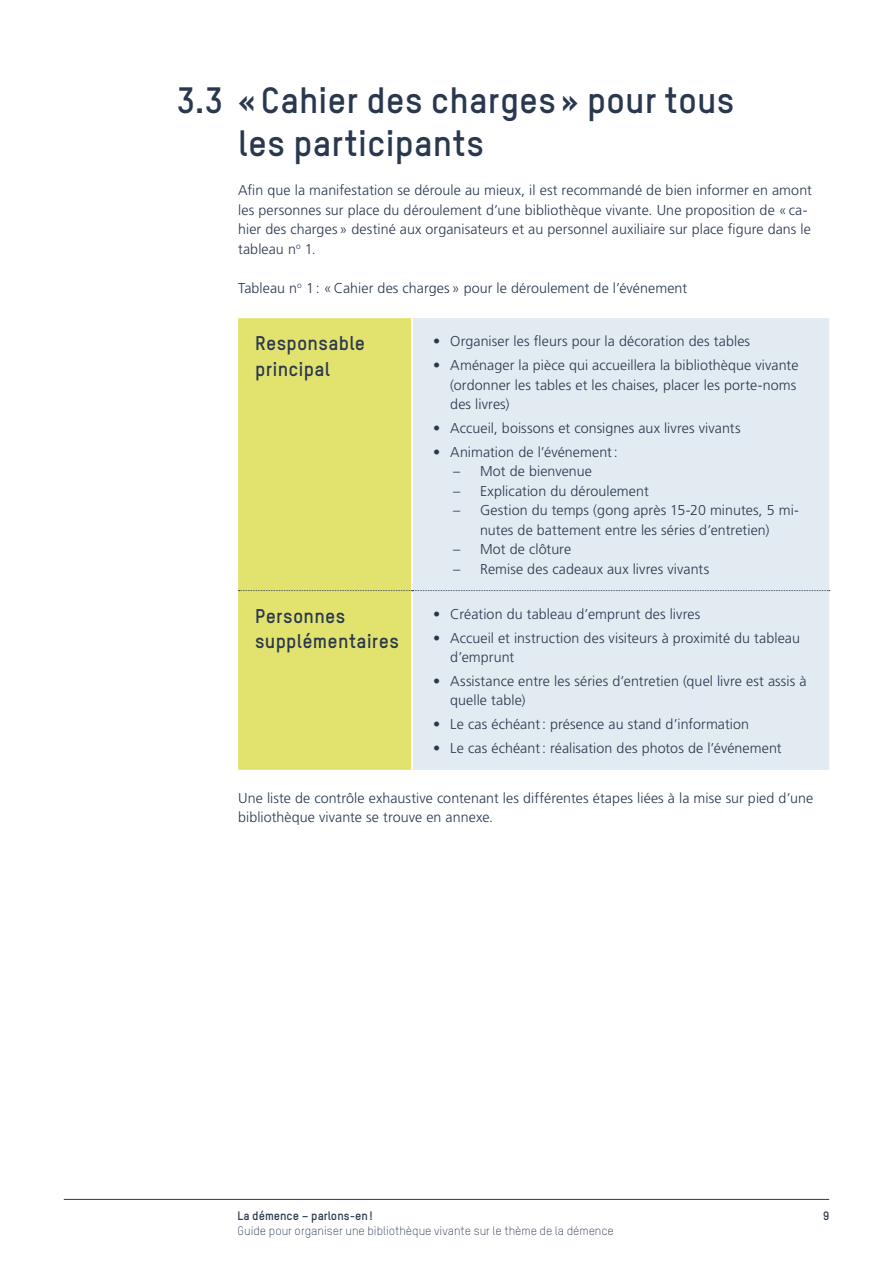
<style>
.page{position:relative;width:893px;height:1263px;background:#fff}
.page>*{position:absolute;margin:0;border:0;box-sizing:border-box;transform-origin:0 0}
.Titel{font:700 36px/43.2px "TSTAR";color:#2a384f}
.Tstar_13{font:700 19.5px/25.5px "TSTAR";letter-spacing:.01em;color:#2a384f}
.Lauftext_FR{font:300 14.25px/19.5px "Frutiger";letter-spacing:.005em;color:#2a384f}
.t1{font:300 12px "TSTAR";color:#2a384f}
.t2{font:700 12px "TSTAR";color:#2a384f}
</style>
<div class="page">
<hr style="left:64px;top:1199px;width:765px;height:1px;background:#2a384f">
<div style="left:238px;top:318px;width:173px;height:452px;background:#e2e36e"></div>
<div style="left:413px;top:318px;width:416px;height:452px;background:#e2ebf1"></div>
<svg style="left:238px;top:590px;width:592px;height:1px"></svg>
<p class="Titel" style="left:238px;top:78px;width:498px;text-indent:-62px">3.3 « Cahier des charges » pour tous les participants</p>
<p class="Lauftext_FR" style="left:238px;top:180px;width:575px">Afin que la manifestation se déroule au mieux, il est recommandé de bien informer en amont les personnes sur place du déroulement d’une bibliothèque vivante. Une proposition de «ca&shy;hier des charges» destiné aux organisateurs et au personnel auxiliaire sur place figure dans le tableau n<sup>o</sup> 1.</p>
<p class="Lauftext_FR" style="left:238px;top:278px;width:451px">Tableau n<sup>o</sup> 1: «Cahier des charges» pour le déroulement de l’événement</p>
<p class="Tstar_13" style="left:255px;top:330px;width:112px">Responsable principal</p>
<p class="Lauftext_FR" style="left:433px;top:332px;width:318px">• Organiser les fleurs pour la décoration des tables</p>
<p class="Lauftext_FR" style="left:450px;top:355px;width:350px;text-indent:-17px">• Aménager la pièce qui accueillera la bibliothèque vivante (ordonner les tables et les chaises, placer les porte-noms des livres)</p>
<p class="Lauftext_FR" style="left:433px;top:418px;width:309px">• Accueil, boissons et consignes aux livres vivants</p>
<p class="Lauftext_FR" style="left:433px;top:442px;width:186px">• Animation de l’événement:</p>
<p class="Lauftext_FR" style="left:453px;top:461px;width:141px">– Mot de bienvenue</p>
<p class="Lauftext_FR" style="left:453px;top:481px;width:197px">– Explication du déroulement</p>
<p class="Lauftext_FR" style="left:453px;top:500px;width:347px;text-align:center">– Gestion du temps (gong après 15-20 minutes, 5 mi&shy;nutes de battement entre les séries d’entretien)</p>
<p class="Lauftext_FR" style="left:453px;top:539px;width:120px">– Mot de clôture</p>
<p class="Lauftext_FR" style="left:453px;top:559px;width:258px">– Remise des cadeaux aux livres vivants</p>
<p class="Tstar_13" style="left:255px;top:602px;width:145px">Personnes supplémentaires</p>
<p class="Lauftext_FR" style="left:433px;top:604px;width:268px">• Création du tableau d’emprunt des livres</p>
<p class="Lauftext_FR" style="left:450px;top:628px;width:351px;text-indent:-17px">• Accueil et instruction des visiteurs à proximité du tableau d’emprunt</p>
<p class="Lauftext_FR" style="left:450px;top:671px;width:358px;text-indent:-17px">• Assistance entre les séries d’entretien (quel livre est assis à quelle table)</p>
<p class="Lauftext_FR" style="left:433px;top:714px;width:317px">• Le cas échéant: présence au stand d’information</p>
<p class="Lauftext_FR" style="left:433px;top:738px;width:350px">• Le cas échéant: réalisation des photos de l’événement</p>
<p class="Lauftext_FR" style="left:238px;top:788px;width:577px">Une liste de contrôle exhaustive contenant les différentes étapes liées à la mise sur pied d’une bibliothèque vivante se trouve en annexe.</p>
<p class="t2" style="left:238px;top:1208px;width:137px">La démence – parlons-en!</p>
<p class="t1" style="left:238px;top:1223px;width:378px">Guide pour organiser une bibliothèque vivante sur le thème de la démence</p>
<p class="t2" style="left:823px;top:1208px;width:8px">9</p>
</div>
